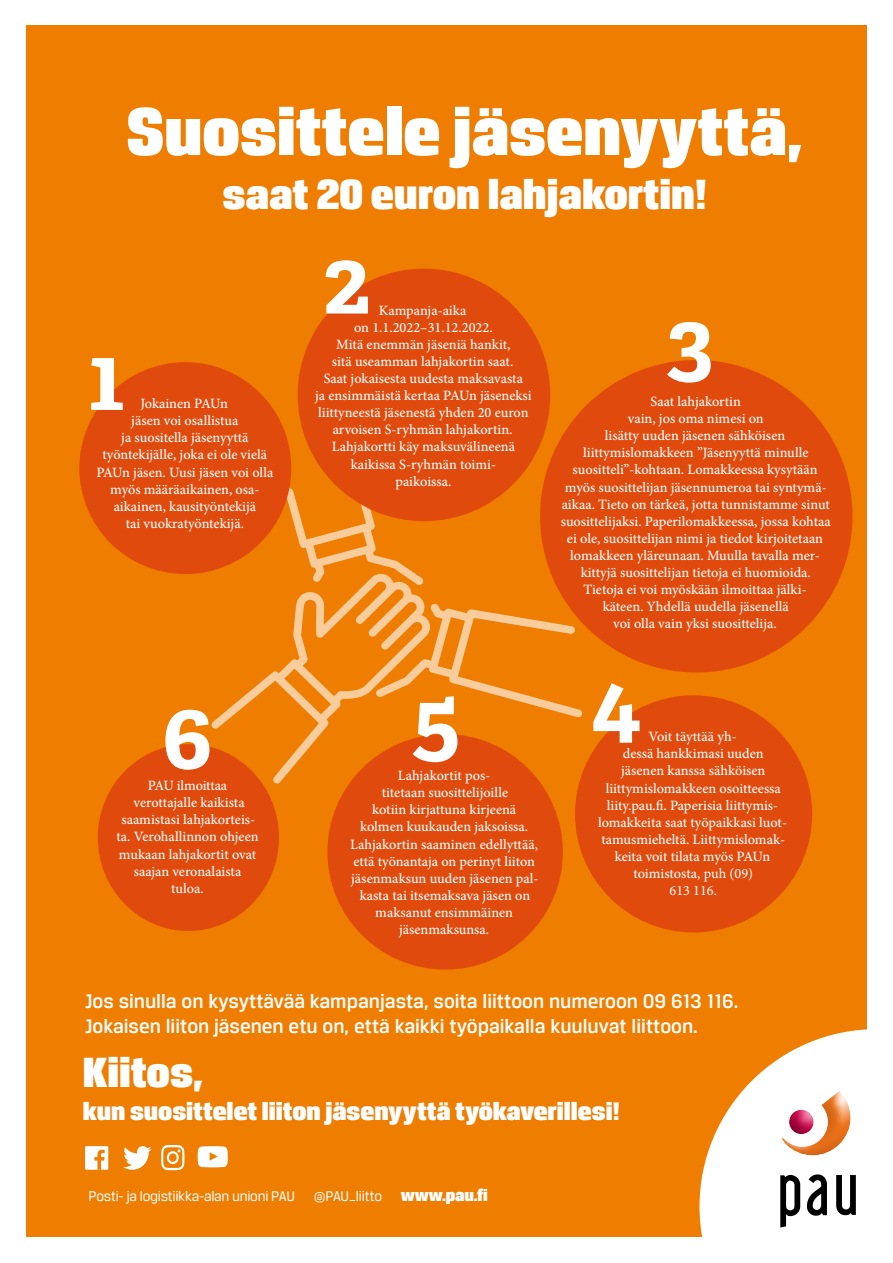
<style>
.page{position:relative;width:893px;height:1263px;background:#fff}
.page>*{position:absolute;margin:0;border:0;box-sizing:border-box;transform-origin:0 0}
.t1{font:700 90px "Adelle PE";color:#fff}
.t2{font:72px "Breuer Headline";color:#fff}
.t3{font:45px "Breuer Headline";color:#fff}
.t4{font:27px "Breuer Headline";color:#fff}
.t5{font:500 21px/25.2px "Breuer Text";color:#fff}
.t6{font:15px "Breuer Text";letter-spacing:-.015em;color:#fff}
.t7{font:500 14.25px/17.1px "Minion Pro";color:#fff;text-align:center}
.s1{font-weight:400}
.s2{font-family:"Breuer Headline";font-size:18px}
</style>
<div class="page">
<div style="left:26px;top:26px;width:841px;height:1211px;background:#ef7d00"></div>
<svg style="left:211px;top:585px;width:215px;height:199px"></svg>
<svg style="left:285px;top:469px;width:139px;height:116px"></svg>
<svg style="left:376px;top:603px;width:207px;height:115px"></svg>
<div style="left:79px;top:362px;width:212px;height:212px;background:#e04b0d;border-radius:50%"></div>
<div style="left:298px;top:269px;width:252px;height:252px;background:#e04b0d;border-radius:50%"></div>
<div style="left:540px;top:360px;width:312px;height:312px;background:#e04b0d;border-radius:50%"></div>
<div style="left:575px;top:695px;width:237px;height:237px;background:#e04b0d;border-radius:50%"></div>
<div style="left:327px;top:734px;width:236px;height:235px;background:#e04b0d;border-radius:50%"></div>
<div style="left:98px;top:744px;width:181px;height:187px;background:#e04b0d;border-radius:50%"></div>
<svg style="left:699px;top:1029px;width:168px;height:208px;fill:#fff"></svg>
<div style="left:770px;top:1081px;width:92px;height:73px;background:#fff"></div>
<div style="left:767px;top:1088px;width:92px;height:68px;background:#000;opacity:.25"></div>
<div style="left:777px;top:1098px;width:49px;height:37px;background:#fff;opacity:.75"></div>
<div style="left:775px;top:1098px;width:50px;height:37px;background:#000;opacity:.75"></div>
<svg style="left:780px;top:1175px;width:20px;height:52px"></svg>
<svg style="left:807px;top:1174px;width:20px;height:42px"></svg>
<svg style="left:836px;top:1175px;width:20px;height:40px"></svg>
<svg style="left:161px;top:1145px;width:23px;height:25px"></svg>
<div style="left:85px;top:1146px;width:23px;height:24px;background:#fff"></div>
<svg style="left:94px;top:1150px;width:11px;height:20px"></svg>
<svg style="left:123px;top:1146px;width:29px;height:24px"></svg>
<svg style="left:198px;top:1146px;width:30px;height:21px"></svg>
<h2 class="t2" style="left:126px;top:91px;width:678px">Suosittele jäsenyyttä,</h2>
<h3 class="t3" style="left:222px;top:169px;width:486px">saat 20 euron lahjakortin!</h3>
<h1 class="t1" style="left:88px;top:313px;width:38px">1</h1>
<p class="t7" style="left:96px;top:395px;width:178px">Jokainen PAUn<br>jäsen voi osallistua<br>ja suositella jäsenyyttä työntekijälle, joka ei ole vielä<br>PAUn jäsen. Uusi jäsen voi olla myös määräaikainen, osa&shy;aikainen, kausityöntekijä<br>tai vuokratyöntekijä.</p>
<h1 class="t1" style="left:162px;top:671px;width:52px">6</h1>
<p class="t7" style="left:116px;top:777px;width:144px">PAU ilmoittaa verottajalle kaikista saamistasi lahjakorteis&shy;ta. Verohallinnon ohjeen mukaan lahjakortit ovat saajan veronalaista tuloa.</p>
<h1 class="t1" style="left:323px;top:216px;width:49px">2</h1>
<p class="t7" style="left:315px;top:301px;width:218px">Kampanja-aika<br>on 1.1.2022–31.12.2022.<br>Mitä enemmän jäseniä hankit,<br>sitä useamman lahjakortin saat.<br>Saat jokaisesta uudesta maksavasta<br>ja ensimmäistä kertaa PAUn jäseneksi liittyneestä jäsenestä yhden 20 euron arvoisen S-ryhmän lahjakortin.<br>Lahjakortti käy maksuvälineenä kaikissa S-ryhmän toimi-<br>paikoissa.</p>
<h1 class="t1" style="left:412px;top:658px;width:50px">5</h1>
<p class="t7" style="left:350px;top:767px;width:190px">Lahjakortit pos-<br>titetaan suosittelijoille<br>kotiin kirjattuna kirjeenä kolmen kuukauden jaksoissa.<br>Lahjakortin saaminen edellyttää, että työnantaja on perinyt liiton jäsenmaksun uuden jäsenen pal&shy;kasta tai itsemaksava jäsen on maksanut ensimmäinen jäsenmaksunsa.</p>
<h1 class="t1" style="left:667px;top:278px;width:48px">3</h1>
<p class="t7" style="left:561px;top:393px;width:271px">Saat lahjakortin<br>vain, jos oma nimesi on<br>lisätty uuden jäsenen sähköisen liittymislomakkeen ”Jäsenyyttä minulle suositteli”-kohtaan. Lomakkeessa kysytään myös suosittelijan jäsennumeroa tai syntymä&shy;aikaa. Tieto on tärkeä, jotta tunnistamme sinut suosittelijaksi. Paperilomakkeessa, jossa kohtaa ei ole, suosittelijan nimi ja tiedot kirjoitetaan lomakkeen yläreunaan. Muulla tavalla mer&shy;kittyjä suosittelijan tietoja ei huomioida.<br>Tietoja ei voi myöskään ilmoittaa jälki-<br>käteen. Yhdellä uudella jäsenellä<br>voi olla vain yksi suosittelija.</p>
<h1 class="t1" style="left:591px;top:639px;width:52px">4</h1>
<p class="t7" style="left:598px;top:728px;width:191px">Voit täyttää yh-<br>dessä hankkimasi uuden<br>jäsenen kanssa sähköisen liittymislomakkeen osoitteessa liity.pau.fi. Paperisia liittymis&shy;lomakkeita saat työpaikkasi luot&shy;tamusmieheltä. Liittymislomak&shy;keita voit tilata myös PAUn toimistosta, <span class="s1">puh (09)<br>613 116.</span></p>
<h3 class="t5" style="left:85px;top:988px;width:655px">Jos sinulla on kysyttävää kampanjasta, soita liittoon numeroon 09 613 116.<br>Jokaisen liiton jäsenen etu on, että kaikki työpaikalla kuuluvat liittoon.</h3>
<h3 class="t3" style="left:83px;top:1047px;width:122px">Kiitos,</h3>
<h3 class="t4" style="left:83px;top:1096px;width:538px">kun suosittelet liiton jäsenyyttä työkaverillesi!</h3>
<p class="t6" style="left:88px;top:1187px;width:208px">Posti- ja logistiikka-alan unioni PAU</p>
<p class="t6" style="left:314px;top:1187px;width:176px">@PAU_liitto <span class="s2">www.pau.fi</span></p>
</div>
